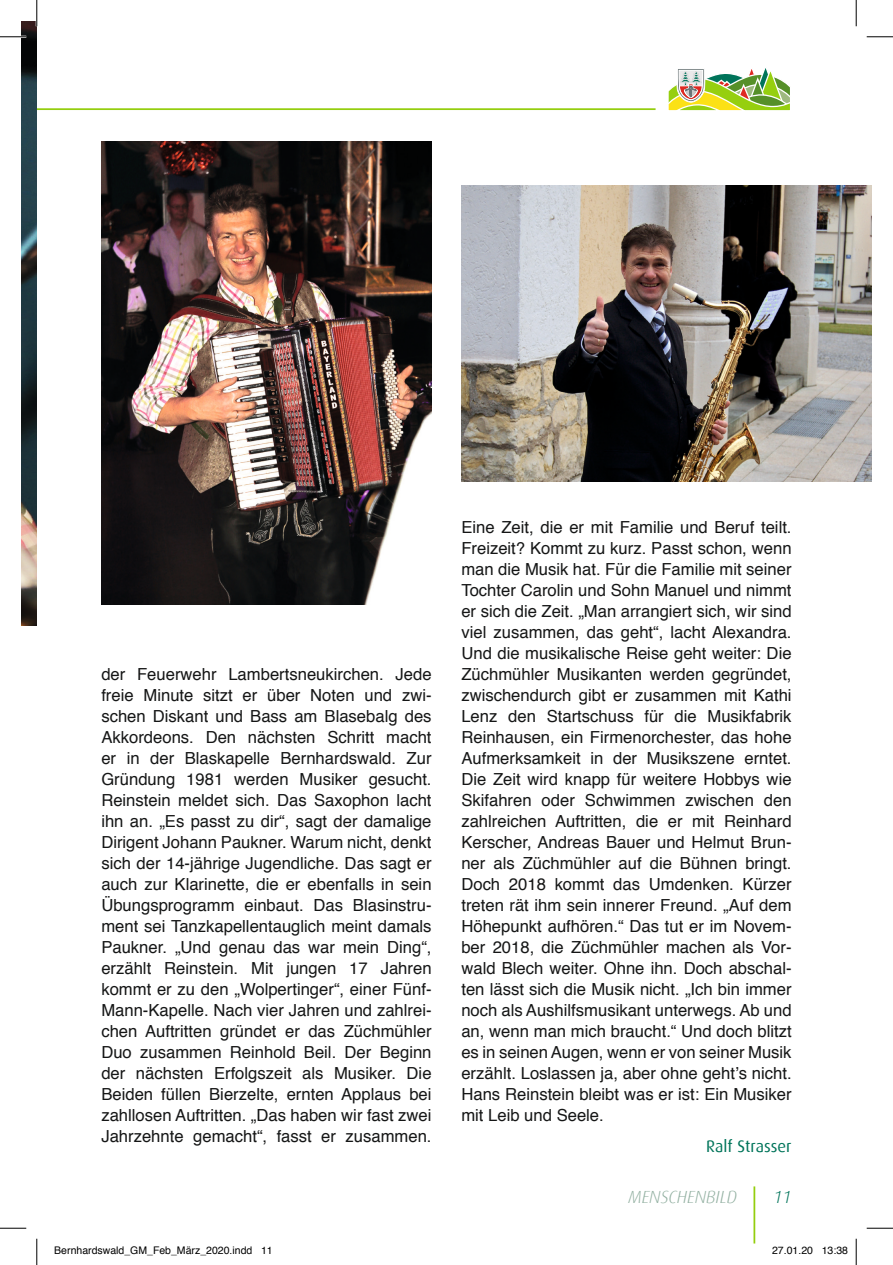
<style>
.page{position:relative;width:893px;height:1265px;background:#fff}
.page>*{position:absolute;margin:0;border:0;box-sizing:border-box;transform-origin:0 0}
.t1{font:italic 300 17.5px "Dax";color:#91afa0}
.t2{font:italic 300 17.5px "Dax";color:#00745a}
.t3{font:16.62px/21px "Helvetica";color:#151616;text-align:justify}
.t4{font:16.62px "Dax";color:#00745a}
.t5{font:10.5px "Helvetica";color:#000}
</style>
<div class="page">
<hr style="left:753px;top:1186px;width:1px;height:56px;background:#94ce0e">
<svg style="left:668px;top:68px;width:122px;height:43px"></svg>
<svg style="left:37px;top:108px;width:619px;height:2px"></svg>
<img style="left:22px;top:22px;width:15px;height:603px">
<img style="left:101px;top:142px;width:330px;height:462px">
<img style="left:461px;top:186px;width:409px;height:295px">
<hr style="left:0;top:36px;width:26px;height:2px;background:#fff">
<svg style="left:0;top:36px;width:26px;height:1px"></svg>
<svg style="left:866px;top:36px;width:26px;height:1px"></svg>
<svg style="left:0;top:1227px;width:26px;height:1px"></svg>
<svg style="left:866px;top:1227px;width:26px;height:1px"></svg>
<svg style="left:36px;top:0;width:1px;height:26px"></svg>
<svg style="left:36px;top:1238px;width:1px;height:26px"></svg>
<svg style="left:855px;top:0;width:1px;height:26px"></svg>
<svg style="left:855px;top:1238px;width:1px;height:26px"></svg>
<p class="t3" style="left:101px;top:663px;width:331px">der Feuerwehr Lambertsneukirchen. Jede freie Minute sitzt er über Noten und zwi&shy;schen Diskant und Bass am Blasebalg des Akkordeons. Den nächsten Schritt macht er in der Blaskapelle Bernhardswald. Zur Gründung 1981 werden Musiker gesucht.<br>Reinstein meldet sich. Das Saxophon lacht ihn an. „Es passt zu dir“, sagt der damalige Dirigent Johann Paukner. Warum nicht, denkt sich der 14-jährige Jugendliche. Das sagt er auch zur Klarinette, die er ebenfalls in sein Übungsprogramm einbaut. Das Blasinstru&shy;ment sei Tanzkapellentauglich meint damals Paukner. „Und genau das war mein Ding“, erzählt Reinstein. Mit jungen 17 Jahren kommt er zu den „Wolpertinger“, einer Fünf-Mann-Kapelle. Nach vier Jahren und zahlrei&shy;chen Auftritten gründet er das Züchmühler Duo zusammen Reinhold Beil. Der Beginn der nächsten Erfolgszeit als Musiker. Die Beiden füllen Bierzelte, ernten Applaus bei zahllosen Auftritten. „Das haben wir fast zwei Jahrzehnte gemacht“, fasst er zusammen.</p>
<p class="t3" style="left:461px;top:516px;width:331px">Eine Zeit, die er mit Familie und Beruf teilt.<br>Freizeit? Kommt zu kurz. Passt schon, wenn man die Musik hat. Für die Familie mit seiner Tochter Carolin und Sohn Manuel und nimmt er sich die Zeit. „Man arrangiert sich, wir sind viel zusammen, das geht“, lacht Alexandra.<br>Und die musikalische Reise geht weiter: Die Züchmühler Musikanten werden gegründet, zwischendurch gibt er zusammen mit Kathi Lenz den Startschuss für die Musikfabrik Reinhausen, ein Firmenorchester, das hohe Aufmerksamkeit in der Musikszene erntet.<br>Die Zeit wird knapp für weitere Hobbys wie Skifahren oder Schwimmen zwischen den zahlreichen Auftritten, die er mit Reinhard Kerscher, Andreas Bauer und Helmut Brun&shy;ner als Züchmühler auf die Bühnen bringt.<br>Doch 2018 kommt das Umdenken. Kürzer treten rät ihm sein innerer Freund. „Auf dem Höhepunkt aufhören.“ Das tut er im Novem&shy;ber 2018, die Züchmühler machen als Vor&shy;wald Blech weiter. Ohne ihn. Doch abschal&shy;ten lässt sich die Musik nicht. „Ich bin immer noch als Aushilfsmusikant unterwegs. Ab und an, wenn man mich braucht.“ Und doch blitzt es in seinen Augen, wenn er von seiner Musik erzählt. Loslassen ja, aber ohne geht’s nicht.<br>Hans Reinstein bleibt was er ist: Ein Musiker mit Leib und Seele.</p>
<p class="t4" style="left:706px;top:1136px;width:87px">Ralf Strasser</p>
<p class="t1" style="left:627px;top:1187px;width:110px">MENSCHENBILD</p>
<p class="t2" style="left:773px;top:1187px;width:19px">11</p>
<p class="t5" style="left:54px;top:1241px;width:220px">Bernhardswald_GM_Feb_März_2020.indd 11</p>
<p class="t5" style="left:771px;top:1241px;width:77px">27.01.20 13:38</p>
</div>
